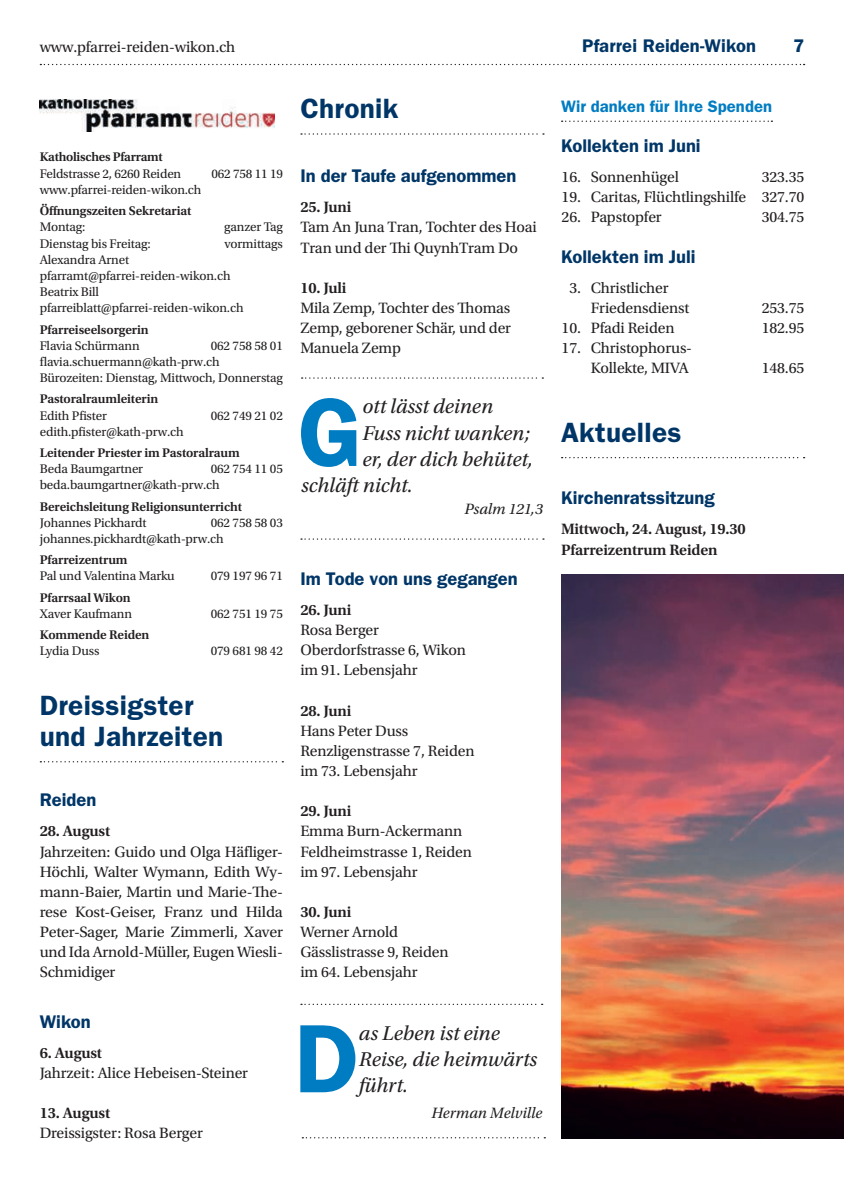
<style>
.page{position:relative;width:844px;height:1191px;background:#fff}
.page>*{position:absolute;margin:0;border:0;box-sizing:border-box;transform-origin:0 0}
.t1{font:600 97.48px "ITC Franklin Gothic Std";color:#007cc2}
.t2{font:600 28px/31.5px "ITC Franklin Gothic Std";letter-spacing:.01em;color:#003667}
.t3{font:italic 21px/26.2px "Utopia Std";color:#231f20}
.t4{font:600 18.38px "ITC Franklin Gothic Std";color:#003667}
.t5{font:600 16.62px "ITC Franklin Gothic Std";letter-spacing:.005em;color:#007cc2}
.t6{font:15.75px/20.1px "Utopia Std";letter-spacing:-.01em;color:#231f20}
.t7{font:600 15.75px/20.1px "Utopia Std";letter-spacing:-.01em;color:#231f20}
.t8{font:italic 15.75px "Utopia Std";letter-spacing:-.005em;color:#231f20}
.t9{font:13.12px/16.3px "Utopia Std";letter-spacing:-.01em;color:#231f20}
.t10{font:600 13.12px "Utopia Std";letter-spacing:-.01em;color:#231f20}
</style>
<div class="page">
<svg style="left:40px;top:64px;width:764px;height:1px"></svg>
<img style="left:40px;top:99px;width:235px;height:33px">
<svg style="left:40px;top:761px;width:243px;height:1px"></svg>
<svg style="left:301px;top:133px;width:243px;height:2px"></svg>
<svg style="left:561px;top:121px;width:211px;height:1px"></svg>
<svg style="left:561px;top:457px;width:243px;height:1px"></svg>
<svg style="left:301px;top:377px;width:242px;height:2px"></svg>
<svg style="left:301px;top:538px;width:243px;height:2px"></svg>
<svg style="left:301px;top:1003px;width:241px;height:2px"></svg>
<svg style="left:302px;top:1137px;width:243px;height:1px"></svg>
<img style="left:561px;top:574px;width:282px;height:564px">
<p class="t6" style="left:40px;top:37px;width:197px">www.pfarrei-reiden-wikon.ch</p>
<p class="t4" style="left:582px;top:35px;width:175px">Pfarrei Reiden-Wikon</p>
<p class="t4" style="left:793px;top:35px;width:13px">7</p>
<p class="t10" style="left:40px;top:150px;width:124px">Katholisches Pfarramt</p>
<p class="t9" style="left:40px;top:165px;width:143px">Feldstrasse 2, 6260 Reiden</p>
<p class="t9" style="left:211px;top:165px;width:73px">062 758 11 19</p>
<p class="t9" style="left:40px;top:182px;width:163px">www.pfarrei-reiden-wikon.ch</p>
<p class="t10" style="left:40px;top:203px;width:153px">Öffnungszeiten Sekretariat</p>
<p class="t9" style="left:40px;top:219px;width:47px">Montag:</p>
<p class="t9" style="left:224px;top:219px;width:60px">ganzer Tag</p>
<p class="t9" style="left:40px;top:235px;width:113px">Dienstag bis Freitag:</p>
<p class="t9" style="left:224px;top:235px;width:60px">vormittags</p>
<p class="t9" style="left:40px;top:251px;width:205px">Alexandra Arnet pfarramt@pfarrei-reiden-wikon.ch<br>Beatrix Bill pfarreiblatt@pfarrei-reiden-wikon.ch</p>
<p class="t10" style="left:40px;top:322px;width:110px">Pfarreiseelsorgerin</p>
<p class="t9" style="left:40px;top:337px;width:101px">Flavia Schürmann</p>
<p class="t9" style="left:40px;top:337px;width:245px;text-indent:171px">062 758 58 01 flavia.schuermann@kath-prw.ch<br>Bürozeiten: Dienstag, Mittwoch, Donnerstag</p>
<p class="t10" style="left:40px;top:392px;width:120px">Pastoralraumleiterin</p>
<p class="t9" style="left:40px;top:407px;width:69px">Edith Pfister</p>
<p class="t9" style="left:211px;top:407px;width:74px">062 749 21 02</p>
<p class="t9" style="left:40px;top:424px;width:146px">edith.pfister@kath-prw.ch</p>
<p class="t10" style="left:40px;top:445px;width:201px">Leitender Priester im Pastoralraum</p>
<p class="t9" style="left:40px;top:461px;width:105px">Beda Baumgartner</p>
<p class="t9" style="left:40px;top:461px;width:245px;text-indent:171px">062 754 11 05 beda.baumgartner@kath-prw.ch</p>
<p class="t10" style="left:40px;top:499px;width:204px">Bereichsleitung Religionsunterricht</p>
<p class="t9" style="left:40px;top:514px;width:108px">Johannes Pickhardt</p>
<p class="t9" style="left:40px;top:514px;width:245px;text-indent:171px">062 758 58 03 johannes.pickhardt@kath-prw.ch</p>
<p class="t10" style="left:40px;top:552px;width:89px">Pfarreizentrum</p>
<p class="t9" style="left:40px;top:568px;width:136px">Pal und Valentina Marku</p>
<p class="t9" style="left:211px;top:568px;width:74px">079 197 96 71</p>
<p class="t10" style="left:40px;top:590px;width:92px">Pfarrsaal Wikon</p>
<p class="t9" style="left:40px;top:605px;width:94px">Xaver Kaufmann</p>
<p class="t9" style="left:211px;top:605px;width:74px">062 751 19 75</p>
<p class="t10" style="left:40px;top:627px;width:111px">Kommende Reiden</p>
<p class="t9" style="left:40px;top:643px;width:61px">Lydia Duss</p>
<p class="t9" style="left:211px;top:643px;width:74px">079 681 98 42</p>
<h2 class="t2" style="left:40px;top:689px;width:185px">Dreissigster und Jahrzeiten</h2>
<p class="t4" style="left:40px;top:789px;width:58px">Reiden</p>
<p class="t7" style="left:40px;top:821px;width:72px">28. August</p>
<p class="t6" style="left:40px;top:841px;width:245px;text-align:justify">Jahrzeiten: Guido und Olga Häfliger-Höchli, Walter Wymann, Edith Wy&shy;mann-Baier, Martin und Marie-The&shy;rese Kost-Geiser, Franz und Hilda Peter-Sager, Marie Zimmerli, Xaver und Ida Arnold-Müller, Eugen Wiesli-Schmidiger</p>
<p class="t4" style="left:40px;top:1010px;width:53px">Wikon</p>
<p class="t7" style="left:40px;top:1043px;width:64px">6. August</p>
<p class="t6" style="left:40px;top:1063px;width:210px">Jahrzeit: Alice Hebeisen-Steiner</p>
<p class="t7" style="left:40px;top:1103px;width:72px">13. August</p>
<p class="t6" style="left:40px;top:1123px;width:165px">Dreissigster: Rosa Berger</p>
<h2 class="t2" style="left:300px;top:93px;width:99px">Chronik</h2>
<p class="t4" style="left:300px;top:165px;width:217px">In der Taufe aufgenommen</p>
<p class="t7" style="left:300px;top:197px;width:53px">25. Juni</p>
<p class="t6" style="left:300px;top:217px;width:238px">Tam An Juna Tran, Tochter des Hoai<br>Tran und der Thi QuynhTram Do</p>
<p class="t7" style="left:300px;top:278px;width:48px">10. Juli</p>
<p class="t6" style="left:300px;top:298px;width:212px;text-align:justify">Mila Zemp, Tochter des Thomas Zemp, geborener Schär, und der Manuela Zemp</p>
<h1 class="t1" style="left:298px;top:375px;width:66px">G</h1>
<h3 class="t3" style="left:362px;top:394px;width:132px">ott lässt deinen</h3>
<h3 class="t3" style="left:362px;top:420px;width:169px">Fuss nicht wanken;</h3>
<h3 class="t3" style="left:362px;top:446px;width:172px">er, der dich behütet,</h3>
<h3 class="t3" style="left:301px;top:472px;width:113px">schläft nicht.</h3>
<p class="t8" style="left:464px;top:500px;width:80px">Psalm 121,3</p>
<p class="t4" style="left:300px;top:567px;width:219px">Im Tode von uns gegangen</p>
<p class="t7" style="left:300px;top:600px;width:53px">26. Juni</p>
<p class="t6" style="left:300px;top:620px;width:167px">Rosa Berger<br>Oberdorfstrasse 6, Wikon im 91. Lebensjahr</p>
<p class="t7" style="left:300px;top:700px;width:53px">28. Juni</p>
<p class="t6" style="left:300px;top:721px;width:176px">Hans Peter Duss<br>Renzligenstrasse 7, Reiden im 73. Lebensjahr</p>
<p class="t7" style="left:300px;top:801px;width:53px">29. Juni</p>
<p class="t6" style="left:300px;top:821px;width:173px">Emma Burn-Ackermann<br>Feldheimstrasse 1, Reiden im 97. Lebensjahr</p>
<p class="t7" style="left:300px;top:902px;width:53px">30. Juni</p>
<p class="t6" style="left:300px;top:922px;width:150px">Werner Arnold<br>Gässlistrasse 9, Reiden im 64. Lebensjahr</p>
<h1 class="t1" style="left:294px;top:1001px;width:66px">D</h1>
<h3 class="t3" style="left:359px;top:1020px;width:180px">as Leben ist eine<br>Reise, die heimwärts führt.</h3>
<p class="t8" style="left:431px;top:1104px;width:112px">Herman Melville</p>
<p class="t5" style="left:561px;top:96px;width:212px">Wir danken für Ihre Spenden</p>
<p class="t4" style="left:561px;top:135px;width:141px">Kollekten im Juni</p>
<p class="t6" style="left:561px;top:167px;width:119px">16. Sonnenhügel</p>
<p class="t6" style="left:761px;top:167px;width:44px">323.35</p>
<p class="t6" style="left:561px;top:187px;width:244px">19. Caritas, Flüchtlingshilfe 327.70</p>
<p class="t6" style="left:561px;top:207px;width:101px">26. Papstopfer</p>
<p class="t6" style="left:761px;top:207px;width:44px">304.75</p>
<p class="t4" style="left:561px;top:245px;width:136px">Kollekten im Juli</p>
<p class="t6" style="left:590px;top:278px;width:100px;text-indent:-21px">3. Christlicher<br>Friedensdienst</p>
<p class="t6" style="left:761px;top:298px;width:44px">253.75</p>
<p class="t6" style="left:561px;top:318px;width:114px">10. Pfadi Reiden</p>
<p class="t6" style="left:761px;top:318px;width:44px">182.95</p>
<p class="t6" style="left:561px;top:338px;width:132px;text-align:right">17. Christophorus-<br>Kollekte, MIVA</p>
<p class="t6" style="left:761px;top:358px;width:44px">148.65</p>
<h2 class="t2" style="left:561px;top:417px;width:122px">Aktuelles</h2>
<p class="t4" style="left:561px;top:487px;width:155px">Kirchenratssitzung</p>
<p class="t7" style="left:561px;top:519px;width:186px">Mittwoch, 24. August, 19.30<br>Pfarreizentrum Reiden</p>
</div>
